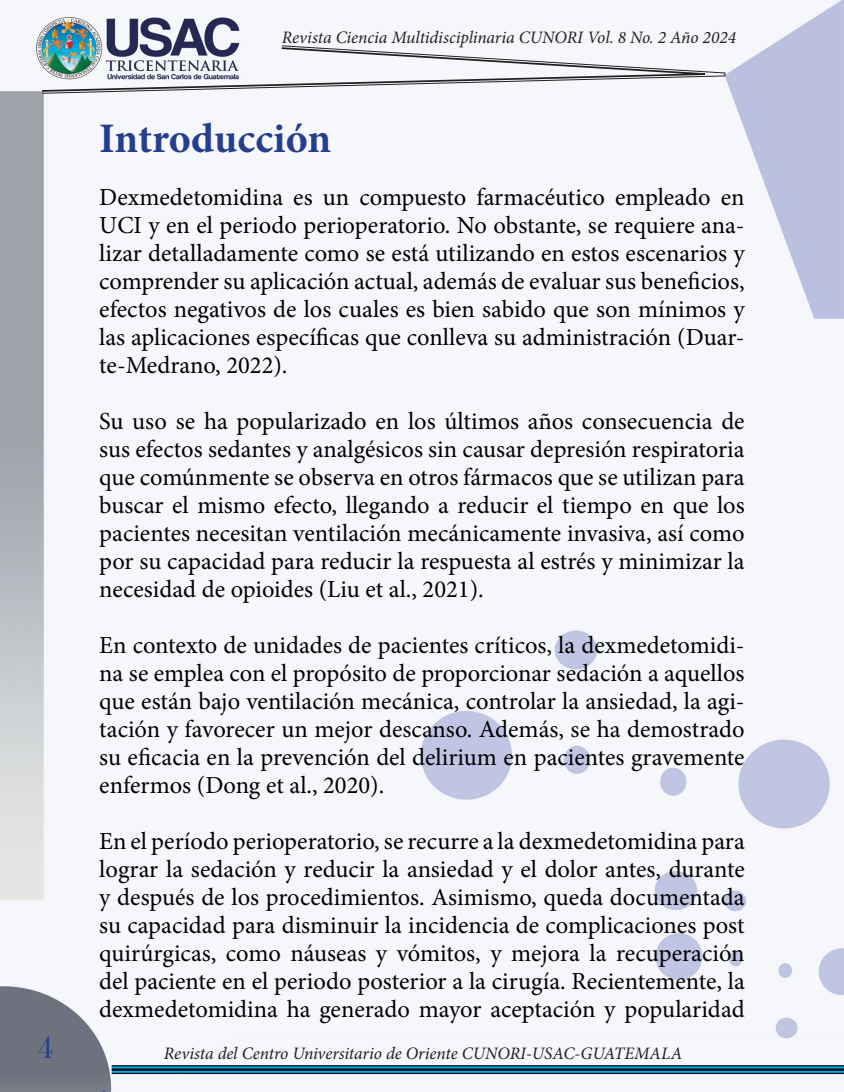
<style>
.page{position:relative;width:844px;height:1092px;background:#fff}
.page>*{position:absolute;margin:0;border:0;box-sizing:border-box;transform-origin:0 0}
.t1{font:700 42px "Minion Pro";letter-spacing:-.005em;color:#253f8e}
.t2{font:31.5px "Bask Old Face";color:#253f8e}
.t3{font:24.5px/28px "Minion Pro";color:#000002;text-align:justify}
.t4{font:italic 17.5px "Minion Pro";letter-spacing:-.005em;color:#231f20}
</style>
<div class="page">
<img style="left:0;top:0;width:843px;height:1091px">
<svg style="left:40px;top:45px;width:704px;height:49px"></svg>
<svg style="left:112px;top:1066px;width:731px;height:6px;background:#0572a0"></svg>
<hr style="left:112px;top:1065px;width:731px;height:1px;background:#100c18">
<hr style="left:112px;top:1068px;width:731px;height:2px;background:#100c18">
<hr style="left:112px;top:1072px;width:731px;height:1px;background:#100c18">
<p class="t2" style="left:38px;top:1030px;width:17px">4</p>
<p class="t4" style="left:282px;top:25px;width:455px">Revista Ciencia Multidisciplinaria CUNORI Vol. 8 No. 2 Año 2024</p>
<p class="t1" style="left:99px;top:109px;width:233px">Introducción</p>
<p class="t3" style="left:99px;top:183px;width:646px">Dexmedetomidina es un compuesto farmacéutico empleado en UCI y en el periodo perioperatorio. No obstante, se requiere ana&shy;lizar detalladamente como se está utilizando en estos escenarios y comprender su aplicación actual, además de evaluar sus beneficios, efectos negativos de los cuales es bien sabido que son mínimos y las aplicaciones específicas que conlleva su administración (Duar&shy;te-Medrano, 2022).</p>
<p class="t3" style="left:99px;top:407px;width:646px">Su uso se ha popularizado en los últimos años consecuencia de sus efectos sedantes y analgésicos sin causar depresión respiratoria que comúnmente se observa en otros fármacos que se utilizan para buscar el mismo efecto, llegando a reducir el tiempo en que los pacientes necesitan ventilación mecánicamente invasiva, así como por su capacidad para reducir la respuesta al estrés y minimizar la necesidad de opioides (Liu et al., 2021).</p>
<p class="t3" style="left:99px;top:631px;width:646px">En contexto de unidades de pacientes críticos, la dexmedetomidi&shy;na se emplea con el propósito de proporcionar sedación a aquellos que están bajo ventilación mecánica, controlar la ansiedad, la agi&shy;tación y favorecer un mejor descanso. Además, se ha demostrado su eficacia en la prevención del delirium en pacientes gravemente enfermos (Dong et al., 2020).</p>
<p class="t3" style="left:99px;top:827px;width:646px">En el período perioperatorio, se recurre a la dexmedetomidina para lograr la sedación y reducir la ansiedad y el dolor antes, durante y después de los procedimientos. Asimismo, queda documentada su capacidad para disminuir la incidencia de complicaciones post quirúrgicas, como náuseas y vómitos, y mejora la recuperación del paciente en el periodo posterior a la cirugía. Recientemente, la dexmedetomidina ha generado mayor aceptación y popularidad</p>
<p class="t4" style="left:164px;top:1040px;width:520px">Revista del Centro Universitario de Oriente CUNORI-USAC-GUATEMALA</p>
</div>
